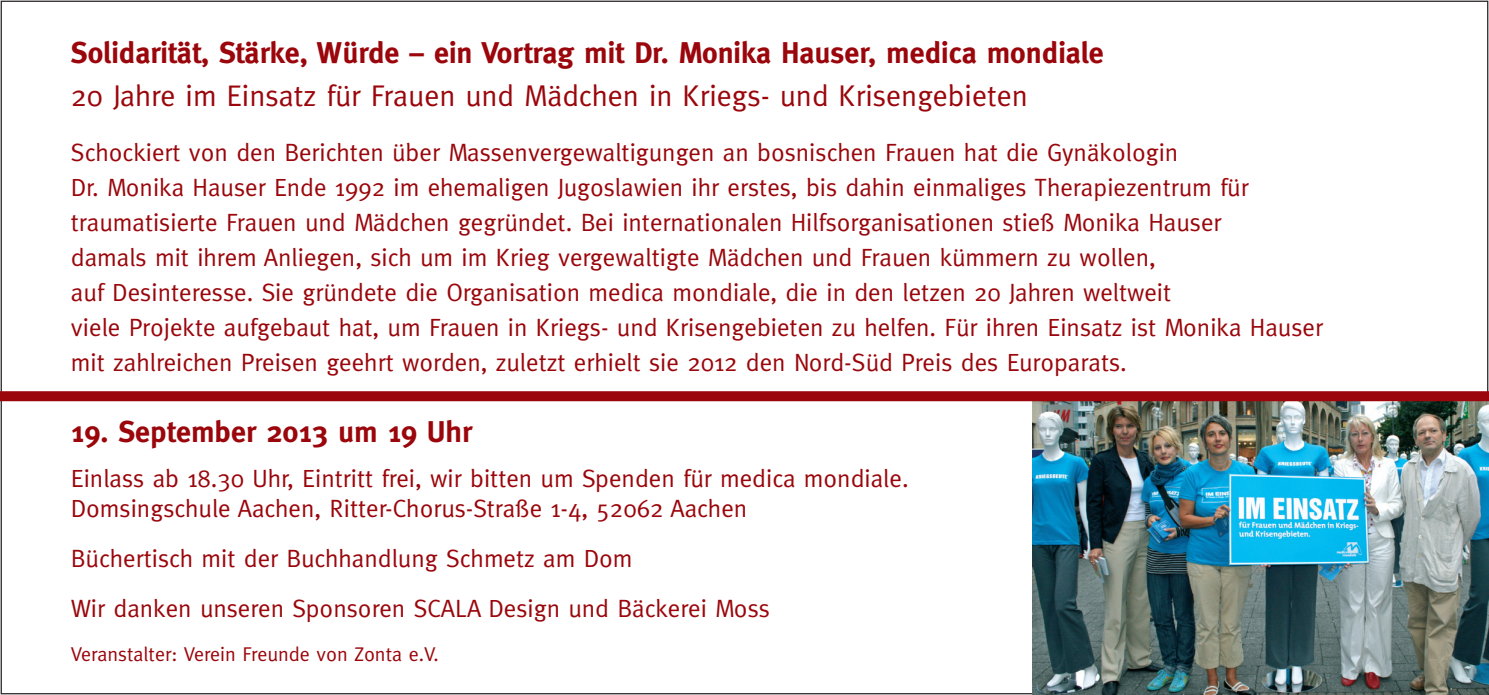
<style>
.page{position:relative;width:1489px;height:695px;background:#fff}
.page>*{position:absolute;margin:0;border:0;box-sizing:border-box;transform-origin:0 0}
.t1{font:700 30px "Meta";color:#9a060b}
.t2{font:30px "Meta";color:#9a060b}
.t3{font:25px/35px "Meta";color:#9a060b}
.t4{font:20px "Meta";color:#9a060b}
</style>
<div class="page">
<img style="left:1032px;top:401px;width:456px;height:293px">
<div style="left:0;top:391px;width:1488px;height:10px;background:#9a060b"></div>
<p class="t1" style="left:71px;top:35px;width:1034px">Solidarität, Stärke, Würde – ein Vortrag mit Dr. Monika Hauser, medica mondiale</p>
<p class="t2" style="left:71px;top:78px;width:958px">20 Jahre im Einsatz für Frauen und Mädchen in Kriegs- und Krisengebieten</p>
<p class="t3" style="left:71px;top:135px;width:1253px">Schockiert von den Berichten über Massenvergewaltigungen an bosnischen Frauen hat die Gynäkologin<br>Dr. Monika Hauser Ende 1992 im ehemaligen Jugoslawien ihr erstes, bis dahin einmaliges Therapiezentrum für traumatisierte Frauen und Mädchen gegründet. Bei internationalen Hilfsorganisationen stieß Monika Hauser<br>damals mit ihrem Anliegen, sich um im Krieg vergewaltigte Mädchen und Frauen kümmern zu wollen,<br>auf Desinteresse. Sie gründete die Organisation medica mondiale, die in den letzen 20 Jahren weltweit<br>viele Projekte aufgebaut hat, um Frauen in Kriegs- und Krisengebieten zu helfen. Für ihren Einsatz ist Monika Hauser mit zahlreichen Preisen geehrt worden, zuletzt erhielt sie 2012 den Nord-Süd Preis des Europarats.</p>
<p class="t1" style="left:71px;top:414px;width:403px">19. September 2013 um 19 Uhr</p>
<p class="t3" style="left:71px;top:462px;width:839px;line-height:30px">Einlass ab 18.30 Uhr, Eintritt frei, wir bitten um Spenden für medica mondiale.<br>Domsingschule Aachen, Ritter-Chorus-Straße 1-4, 52062 Aachen</p>
<p class="t3" style="left:71px;top:532px;width:700px;line-height:50px">Büchertisch mit der Buchhandlung Schmetz am Dom<br>Wir danken unseren Sponsoren SCALA Design und Bäckerei Moss</p>
<p class="t4" style="left:71px;top:642px;width:369px">Veranstalter: Verein Freunde von Zonta e.V.</p>
</div>
